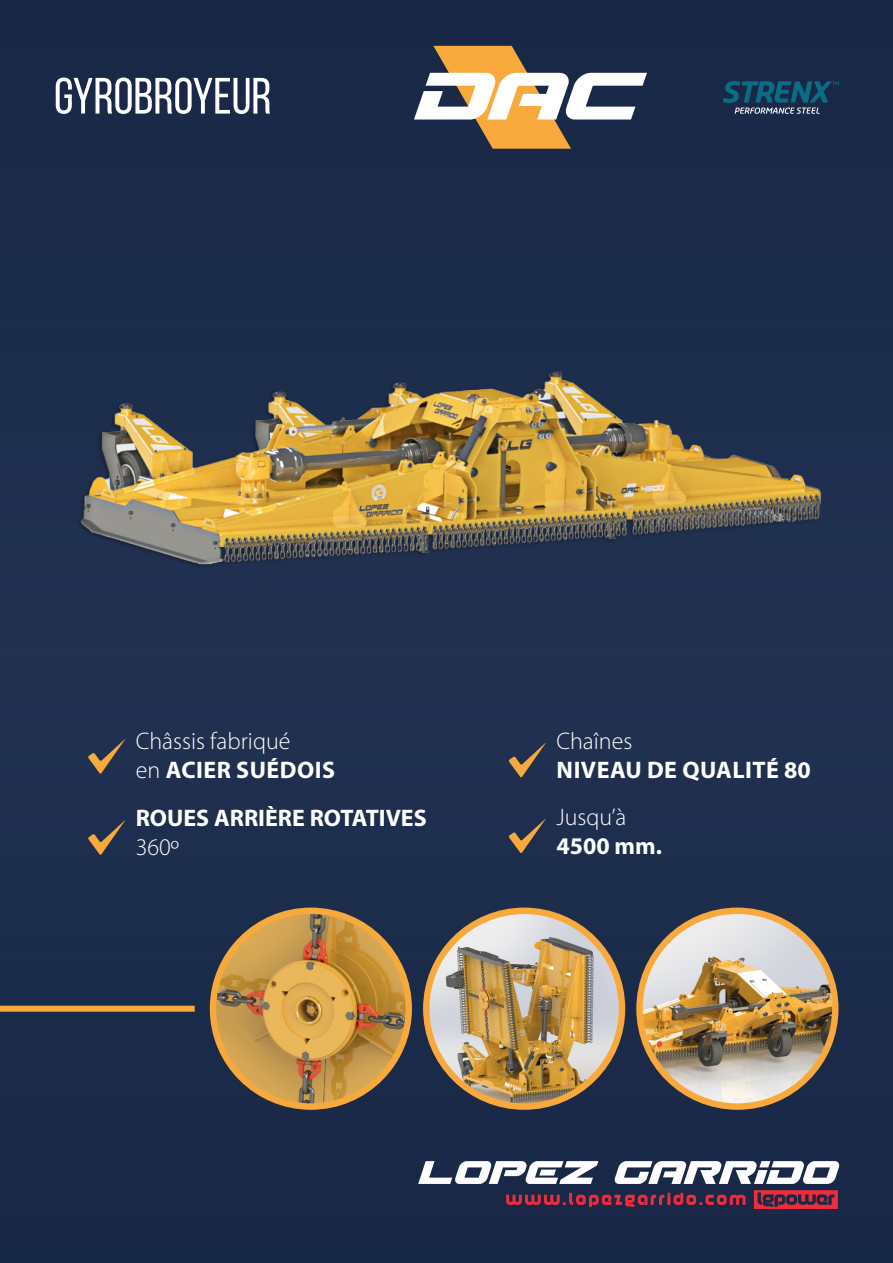
<style>
.page{position:relative;width:893px;height:1263px;background:#1c2b4a}
.page>*{position:absolute;margin:0;border:0;box-sizing:border-box;transform-origin:0 0}
.t1{font:51px "Bebas Neue";color:#fff}
.t2{font:300 24px "Myriad Pro";color:#fff}
.t3{font:700 24px "Myriad Pro";letter-spacing:.02em;color:#fff}
.t4{font:700 24px "Myriad Pro";color:#fff}
.s1{font-weight:300}
</style>
<div class="page">
<svg style="left:88px;top:739px;width:37px;height:35px"></svg>
<svg style="left:88px;top:820px;width:37px;height:35px"></svg>
<svg style="left:509px;top:742px;width:37px;height:35px"></svg>
<svg style="left:509px;top:818px;width:37px;height:35px"></svg>
<svg style="left:723px;top:81px;width:116px;height:33px"></svg>
<svg style="left:754px;top:1190px;width:84px;height:19px"></svg>
<svg style="left:418px;top:1161px;width:180px;height:23px"></svg>
<svg style="left:615px;top:1161px;width:224px;height:23px"></svg>
<svg style="left:506px;top:1193px;width:239px;height:14px"></svg>
<img style="left:213px;top:911px;width:196px;height:195px;border-radius:98px">
<div style="left:210px;top:907px;width:202px;height:203px;border:6px solid #f8a93c;border-radius:50%"></div>
<img style="left:426px;top:911px;width:196px;height:195px;border-radius:98px">
<div style="left:423px;top:907px;width:202px;height:203px;border:6px solid #f8a93c;border-radius:50%"></div>
<img style="left:639px;top:911px;width:196px;height:195px;border-radius:98px">
<div style="left:636px;top:907px;width:202px;height:203px;border:6px solid #f8a93c;border-radius:50%"></div>
<div style="left:0;top:1006px;width:195px;height:6px;background:#f8a93c"></div>
<img style="left:80px;top:371px;width:742px;height:194px">
<svg style="left:414px;top:46px;width:233px;height:103px"></svg>
<p class="t1" style="left:54px;top:68px;width:219px">GYROBROYEUR</p>
<p class="t2" style="left:136px;top:727px;width:156px">Châssis fabriqué</p>
<p class="t3" style="left:136px;top:754px;width:201px"><span class="s1">en</span> ACIER SUÉDOIS</p>
<p class="t4" style="left:136px;top:803px;width:292px">ROUES ARRIÈRE ROTATIVES</p>
<p class="t2" style="left:136px;top:833px;width:45px">360º</p>
<p class="t2" style="left:556px;top:726px;width:77px">Chaînes</p>
<p class="t3" style="left:557px;top:754px;width:256px">NIVEAU DE QUALITÉ 80</p>
<p class="t2" style="left:556px;top:802px;width:72px">Jusqu’à</p>
<p class="t4" style="left:556px;top:830px;width:107px">4500 mm.</p>
</div>
